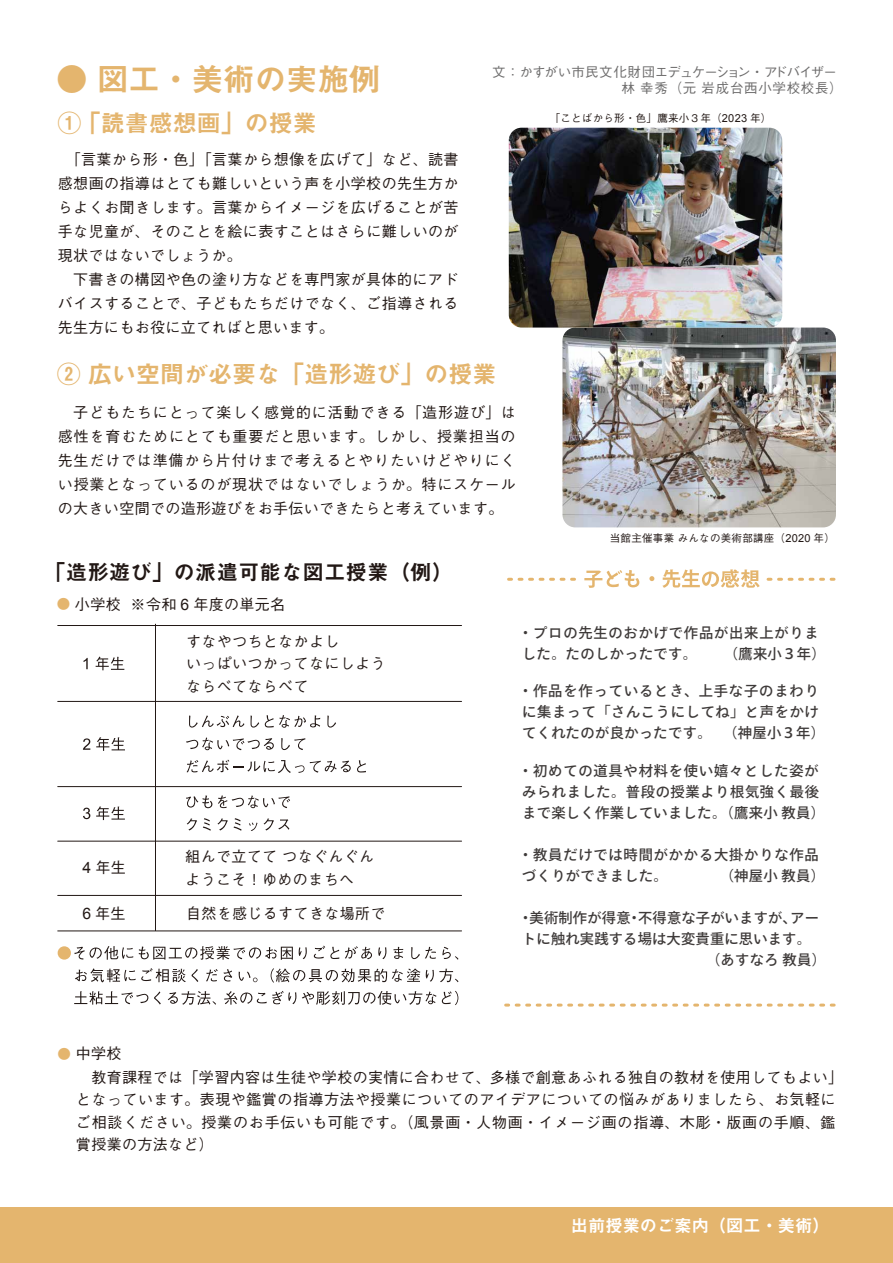
<style>
.page{position:relative;width:893px;height:1263px;background:#fff}
.page>*{position:absolute;margin:0;border:0;box-sizing:border-box;transform-origin:0 0}
.t1{font:31.5px "Midashi Go Pro MB31";color:#e4b56e}
.t2{font:24px "Midashi Go Pro MB31";color:#e4b56e}
.t3{font:21px "Midashi Go Pro MB31";letter-spacing:.025em;color:#221815}
.t4{font:17.25px "Midashi Go Pro MB31";color:#fff}
.t5{font:500 15px/24px "Gothic BBB Pro";letter-spacing:.03em;color:#221815}
.t6{font:500 14.25px/21px "Ryo Gothic Plus N";letter-spacing:.045em;color:#3e3a39}
.t7{font:500 14.25px "Ryo Gothic Plus N";letter-spacing:.015em;color:#3e3a39}
.t8{font:500 13.5px/16.5px "Gothic BBB Pro";letter-spacing:.015em;color:#6d6c6c}
.t9{font:500 10.5px "Gothic BBB Pro";letter-spacing:.025em;color:#221815}
.s1{font-family:"Arial";font-weight:400;font-size:10.95px}
.s2{font-size:13.5px;color:#e4b56e}
.s3{font-family:"Arial";font-weight:400;font-size:15.75px}
</style>
<div class="page">
<div style="left:0;top:1208px;width:893px;height:55px;background:#e4b56e"></div>
<hr style="left:155px;top:624px;width:1px;height:307px;background:#221815">
<hr style="left:58px;top:930px;width:404px;height:1px;background:#221815">
<hr style="left:58px;top:841px;width:404px;height:1px;background:#221815">
<hr style="left:58px;top:786px;width:404px;height:1px;background:#221815">
<hr style="left:58px;top:895px;width:404px;height:1px;background:#221815">
<hr style="left:58px;top:701px;width:404px;height:1px;background:#221815">
<hr style="left:58px;top:625px;width:404px;height:1px;background:#221815">
<svg style="left:84px;top:658px;width:4px;height:11px"></svg>
<svg style="left:96px;top:657px;width:28px;height:13px"></svg>
<svg style="left:83px;top:738px;width:7px;height:12px"></svg>
<svg style="left:96px;top:737px;width:29px;height:14px"></svg>
<svg style="left:83px;top:808px;width:7px;height:11px"></svg>
<svg style="left:96px;top:806px;width:29px;height:14px"></svg>
<svg style="left:189px;top:715px;width:55px;height:12px"></svg>
<svg style="left:251px;top:715px;width:8px;height:12px"></svg>
<svg style="left:265px;top:715px;width:55px;height:13px"></svg>
<svg style="left:327px;top:715px;width:9px;height:12px"></svg>
<svg style="left:186px;top:737px;width:88px;height:13px"></svg>
<svg style="left:281px;top:738px;width:24px;height:12px"></svg>
<svg style="left:187px;top:760px;width:117px;height:13px"></svg>
<svg style="left:310px;top:760px;width:41px;height:13px"></svg>
<svg style="left:357px;top:760px;width:9px;height:12px"></svg>
<svg style="left:186px;top:795px;width:26px;height:13px"></svg>
<svg style="left:218px;top:795px;width:72px;height:13px"></svg>
<svg style="left:187px;top:818px;width:10px;height:12px"></svg>
<svg style="left:203px;top:818px;width:8px;height:13px"></svg>
<svg style="left:217px;top:818px;width:11px;height:12px"></svg>
<svg style="left:234px;top:818px;width:8px;height:13px"></svg>
<svg style="left:249px;top:822px;width:9px;height:9px"></svg>
<svg style="left:264px;top:818px;width:25px;height:12px"></svg>
<div style="left:58px;top:946px;width:13px;height:14px;background:#e4b56e;border-radius:50%"></div>
<svg style="left:74px;top:946px;width:59px;height:14px"></svg>
<svg style="left:139px;top:946px;width:154px;height:14px"></svg>
<svg style="left:299px;top:947px;width:8px;height:12px"></svg>
<svg style="left:314px;top:945px;width:25px;height:14px"></svg>
<svg style="left:345px;top:946px;width:27px;height:13px"></svg>
<svg style="left:378px;top:947px;width:8px;height:12px"></svg>
<svg style="left:393px;top:947px;width:10px;height:12px"></svg>
<svg style="left:411px;top:947px;width:25px;height:12px"></svg>
<svg style="left:442px;top:947px;width:16px;height:13px"></svg>
<svg style="left:75px;top:968px;width:111px;height:14px"></svg>
<svg style="left:192px;top:969px;width:6px;height:13px"></svg>
<svg style="left:206px;top:969px;width:26px;height:12px"></svg>
<svg style="left:239px;top:971px;width:18px;height:11px"></svg>
<svg style="left:271px;top:968px;width:149px;height:15px"></svg>
<svg style="left:426px;top:969px;width:32px;height:13px"></svg>
<svg style="left:74px;top:991px;width:74px;height:13px"></svg>
<svg style="left:154px;top:991px;width:7px;height:13px"></svg>
<svg style="left:168px;top:991px;width:48px;height:14px"></svg>
<svg style="left:224px;top:991px;width:72px;height:14px"></svg>
<svg style="left:302px;top:991px;width:134px;height:14px"></svg>
<svg style="left:442px;top:991px;width:16px;height:14px"></svg>
<img style="left:562px;top:328px;width:274px;height:199px">
<img style="left:509px;top:128px;width:273px;height:200px">
<svg style="left:768px;top:578px;width:68px;height:3px"></svg>
<svg style="left:506px;top:1003px;width:330px;height:3px"></svg>
<svg style="left:508px;top:570px;width:131px;height:18px"></svg>
<svg style="left:649px;top:576px;width:5px;height:5px"></svg>
<svg style="left:662px;top:569px;width:98px;height:19px"></svg>
<h1 class="t1" style="left:56px;top:54px;width:326px">● 図工・美術の実施例</h1>
<h2 class="t2" style="left:57px;top:103px;width:261px">①「読書感想画」の授業</h2>
<p class="t5" style="left:58px;top:145px;width:402px">　「言葉から形・色」「言葉から想像を広げて」など、読書感想画の指導はとても難しいという声を小学校の先生方からよくお聞きします。言葉からイメージを広げることが苦手な児童が、そのことを絵に表すことはさらに難しいのが現状ではないでしょうか。<br>　下書きの構図や色の塗り方などを専門家が具体的にアドバイスすることで、子どもたちだけでなく、ご指導される先生方にもお役に立てればと思います。</p>
<h2 class="t2" style="left:57px;top:355px;width:441px">② 広い空間が必要な「造形遊び」の授業</h2>
<p class="t5" style="left:58px;top:398px;width:459px;text-align:justify">　子どもたちにとって楽しく感覚的に活動できる「造形遊び」は感性を育むためにとても重要だと思います。しかし、授業担当の先生だけでは準備から片付けまで考えるとやりたいけどやりにくい授業となっているのが現状ではないでしょうか。特にスケールの大きい空間での造形遊びをお手伝いできたらと考えています。</p>
<p class="t8" style="left:621px;top:62px;width:223px;text-indent:-129px">文：かすがい市民文化財団エデュケーション・アドバイザー林幸秀（元岩成台西小学校校長）</p>
<p class="t9" style="left:550px;top:110px;width:223px">「ことばから形・色」鷹来小３年（<span class="s1">2023</span> 年）</p>
<h3 class="t3" style="left:45px;top:555px;width:410px">「造形遊び」の派遣可能な図工授業（例）</h3>
<p class="t5" style="left:57px;top:590px;width:230px"><span class="s2">●</span> 小学校 ※令和 <span class="s3">6</span> 年度の単元名</p>
<p class="t5" style="left:186px;top:628px;width:201px;line-height:22.5px">すなやつちとなかよし<br>いっぱいつかってなにしようならべてならべて</p>
<p class="t5" style="left:83px;top:853px;width:45px"><span class="s3">4</span> 年生</p>
<p class="t5" style="left:82px;top:900px;width:45px"><span class="s3">6</span> 年生</p>
<p class="t5" style="left:58px;top:1039px;width:65px"><span class="s2">●</span> 中学校</p>
<p class="t5" style="left:185px;top:843px;width:190px;line-height:22.5px">組んで立ててつなぐんぐんようこそ！ゆめのまちへ</p>
<p class="t5" style="left:186px;top:899px;width:201px">自然を感じるすてきな場所で</p>
<p class="t9" style="left:610px;top:530px;width:226px">当館主催事業みんなの美術部講座（<span class="s1">2020</span> 年）</p>
<p class="t6" style="left:519px;top:623px;width:302px">・プロの先生のおかげで作品が出来上がりました。たのしかったです。</p>
<p class="t6" style="left:724px;top:644px;width:103px">（鷹来小３年）</p>
<p class="t6" style="left:519px;top:681px;width:308px">・作品を作っているとき、上手な子のまわりに集まって「さんこうにしてね」と声をかけてくれたのが良かったです。 （神屋小３年）</p>
<p class="t6" style="left:519px;top:761px;width:308px">・初めての道具や材料を使い嬉々とした姿がみられました。普段の授業より根気強く最後まで楽しく作業していました。（鷹来小 教員）</p>
<p class="t6" style="left:519px;top:845px;width:302px">・教員だけでは時間がかかる大掛かりな作品づくりができました。</p>
<p class="t6" style="left:720px;top:866px;width:107px">（神屋小 教員）</p>
<p class="t7" style="left:519px;top:908px;width:302px">・美術制作が得意・不得意な子がいますが、アー</p>
<p class="t7" style="left:522px;top:929px;width:290px">トに触れ実践する場は大変貴重に思います。</p>
<p class="t6" style="left:706px;top:950px;width:122px">（あすなろ 教員）</p>
<p class="t5" style="left:76px;top:1064px;width:769px;line-height:22.5px">　教育課程では「学習内容は生徒や学校の実情に合わせて、多様で創意あふれる独自の教材を使用してもよい」となっています。表現や鑑賞の指導方法や授業についてのアイデアについての悩みがありましたら、お気軽にご相談ください。授業のお手伝いも可能です。（風景画・人物画・イメージ画の指導、木彫・版画の手順、鑑賞授業の方法など）</p>
<p class="t4" style="left:571px;top:1212px;width:260px">出前授業のご案内（図工・美術）</p>
</div>
